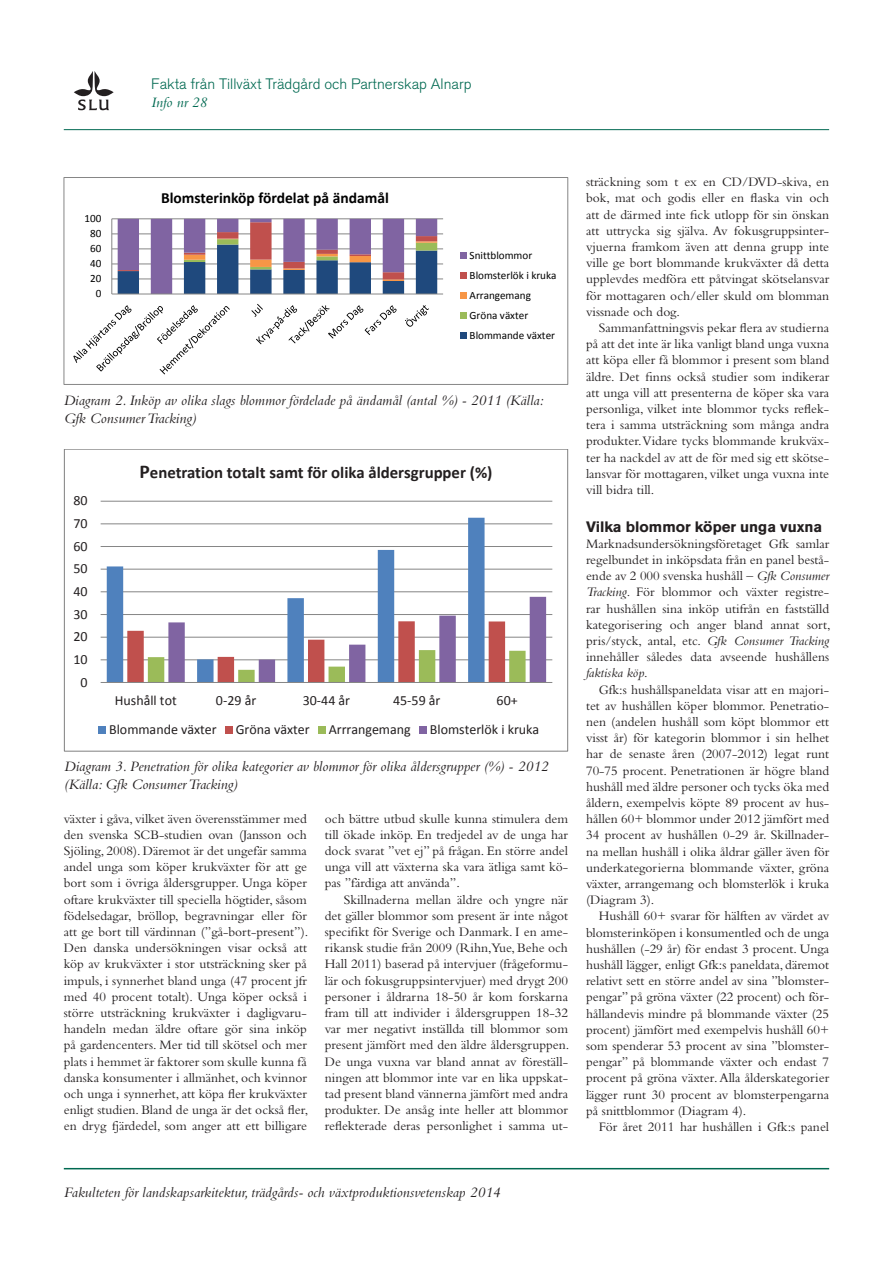
<style>
.page{position:relative;width:893px;height:1263px;background:#fff}
.page>*{position:absolute;margin:0;border:0;box-sizing:border-box;transform-origin:0 0}
.t1{font:700 16.8px "Calibri";color:#231f20}
.t2{font:700 15.6px "Calibri";color:#000}
.t3{font:700 15.3px "Calibri";color:#231f20}
.Bildtext{font:italic 15px/18px "Bembo Std";color:#231f20}
.Fot{font:italic 15px "Bembo";color:#231f20}
.t4{font:300 15px "Akzidenz Grotesk BQ";color:#006951}
.Underrubrik{font:700 15px "Akzidenz Grotesk BE";color:#231f20}
.t5{font:italic 15px "Bembo Std";color:#006951}
.t6{font:13.95px "Calibri";color:#231f20}
.Brödtext{font:13.5px/16.2px "Bembo Std";color:#231f20;text-align:justify}
.Brödtext_utan_indrag{font:13.5px/16.2px "Bembo Std";color:#231f20;text-align:justify}
.t7{font:11.1px/20.1px "Calibri";color:#000}
.s1{font-size:19.5px}
.s2{font-style:italic}
</style>
<div class="page">
<svg style="left:74px;top:71px;width:40px;height:39px"></svg>
<hr style="left:64px;top:1168px;width:765px;height:1px;background:#006951">
<hr style="left:64px;top:129px;width:765px;height:1px;background:#006951">
<svg style="left:112px;top:219px;width:331px;height:75px"></svg>
<hr style="left:112px;top:279px;width:331px;height:1px;background:#868686">
<hr style="left:112px;top:264px;width:331px;height:1px;background:#868686">
<hr style="left:112px;top:248px;width:331px;height:1px;background:#868686">
<hr style="left:112px;top:233px;width:331px;height:1px;background:#868686">
<hr style="left:112px;top:218px;width:331px;height:1px;background:#868686">
<svg style="left:118px;top:219px;width:319px;height:75px"></svg>
<hr style="left:111px;top:219px;width:1px;height:75px;background:#868686">
<hr style="left:112px;top:294px;width:331px;height:1px;background:#868686">
<svg style="left:73px;top:305px;width:157px;height:69px"></svg>
<svg style="left:251px;top:304px;width:146px;height:40px"></svg>
<svg style="left:405px;top:305px;width:24px;height:22px"></svg>
<svg style="left:461px;top:252px;width:6px;height:6px"></svg>
<svg style="left:461px;top:272px;width:6px;height:6px"></svg>
<svg style="left:461px;top:292px;width:6px;height:6px"></svg>
<div style="left:461px;top:312px;width:6px;height:7px;background:#9bbb59"></div>
<svg style="left:461px;top:333px;width:6px;height:6px"></svg>
<div style="left:64px;top:177px;width:504px;height:208px;border:1px solid #868686"></div>
<hr style="left:101px;top:659px;width:451px;height:1px;background:#868686">
<hr style="left:101px;top:637px;width:451px;height:1px;background:#868686">
<hr style="left:101px;top:614px;width:451px;height:1px;background:#868686">
<hr style="left:101px;top:591px;width:451px;height:1px;background:#868686">
<hr style="left:101px;top:569px;width:451px;height:1px;background:#868686">
<hr style="left:101px;top:546px;width:451px;height:1px;background:#868686">
<hr style="left:101px;top:523px;width:451px;height:1px;background:#868686">
<hr style="left:101px;top:501px;width:451px;height:1px;background:#868686">
<svg style="left:107px;top:518px;width:378px;height:164px"></svg>
<svg style="left:127px;top:597px;width:419px;height:85px"></svg>
<hr style="left:101px;top:682px;width:451px;height:1px;background:#868686">
<div style="left:98px;top:726px;width:8px;height:8px;background:#4f81bd"></div>
<div style="left:225px;top:726px;width:7px;height:8px;background:#c0504d"></div>
<div style="left:318px;top:726px;width:7px;height:8px;background:#9bbb59"></div>
<div style="left:419px;top:726px;width:8px;height:8px;background:#8064a2"></div>
<div style="left:64px;top:449px;width:504px;height:302px;border:1px solid #868686"></div>
<p class="t4" style="left:151px;top:76px;width:322px">Fakta från Tillväxt Trädgård och Partnerskap Alnarp</p>
<p class="t5" style="left:151px;top:94px;width:57px">Info nr 28</p>
<p class="t7" style="left:85px;top:208px;width:18px">100</p>
<p class="t7" style="left:90px;top:223px;width:13px">80</p>
<p class="t7" style="left:90px;top:238px;width:13px">60</p>
<p class="t7" style="left:90px;top:253px;width:13px">40</p>
<p class="t7" style="left:90px;top:268px;width:13px">20</p>
<p class="t7" style="left:96px;top:283px;width:7px">0</p>
<p class="t2" style="left:161px;top:187px;width:230px">Blomsterinköp fördelat på ändamål</p>
<p class="t7" style="left:470px;top:245px;width:88px">Snittblommor<br>Blomsterlök i kruka<br>Arrangemang<br>Gröna växter<br>Blommande växter</p>
<p class="Bildtext" style="left:64px;top:391px;width:482px">Diagram 2. Inköp av olika slags blommor fördelade på ändamål (antal %) - 2011 (Källa:<br>Gfk Consumer Tracking)</p>
<p class="t3" style="left:64px;top:413px;width:67px">Diagram 3</p>
<p class="t6" style="left:73px;top:492px;width:16px">80</p>
<p class="t6" style="left:73px;top:514px;width:16px">70</p>
<p class="t6" style="left:73px;top:537px;width:16px">60</p>
<p class="t6" style="left:73px;top:560px;width:16px">50</p>
<p class="t6" style="left:73px;top:582px;width:16px">40</p>
<p class="t6" style="left:73px;top:605px;width:16px">30</p>
<p class="t6" style="left:73px;top:628px;width:16px">20</p>
<p class="t6" style="left:73px;top:650px;width:16px">10</p>
<p class="t6" style="left:81px;top:673px;width:9px">0</p>
<p class="t1" style="left:139px;top:462px;width:354px"><span class="s1">P</span>enetration totalt samt för olika åldersgrupper (%)</p>
<p class="t6" style="left:115px;top:691px;width:63px">Hushåll tot</p>
<p class="t6" style="left:216px;top:691px;width:42px">0-29 år</p>
<p class="t6" style="left:303px;top:691px;width:49px">30-44 år</p>
<p class="t6" style="left:393px;top:691px;width:49px">45-59 år</p>
<p class="t6" style="left:497px;top:691px;width:23px">60+</p>
<p class="t6" style="left:109px;top:721px;width:109px">Blommande växter</p>
<p class="t6" style="left:236px;top:721px;width:75px">Gröna växter</p>
<p class="t6" style="left:329px;top:721px;width:84px">Arrrangemang</p>
<p class="t6" style="left:430px;top:721px;width:111px">Blomsterlök i kruka</p>
<p class="Bildtext" style="left:64px;top:757px;width:486px">Diagram 3. Penetration för olika kategorier av blommor för olika åldersgrupper (%) - 2012 (Källa: Gfk Consumer Tracking)</p>
<p class="Brödtext" style="left:64px;top:810px;width:246px">växter i gåva, vilket även överensstämmer med den svenska SCB-studien ovan (Jansson och Sjöling, 2008). Däremot är det ungefär samma andel unga som köper krukväxter för att ge bort som i övriga åldersgrupper. Unga köper oftare krukväxter till speciella högtider, såsom födelsedagar, bröllop, begravningar eller för att ge bort till värdinnan (”gå-bort-present”).<br>Den danska undersökningen visar också att köp av krukväxter i stor utsträckning sker på impuls, i synnerhet bland unga (47 procent jfr med 40 procent totalt). Unga köper också i större utsträckning krukväxter i dagligvaru&shy;handeln medan äldre oftare gör sina inköp på gardencenters. Mer tid till skötsel och mer plats i hemmet är faktorer som skulle kunna få danska konsumenter i allmänhet, och kvinnor och unga i synnerhet, att köpa fler krukväxter enligt studien. Bland de unga är det också fler, en dryg fjärdedel, som anger att ett billigare</p>
<p class="Brödtext" style="left:325px;top:810px;width:245px">och bättre utbud skulle kunna stimulera dem till ökade inköp. En tredjedel av de unga har dock svarat ”vet ej” på frågan. En större andel unga vill att växterna ska vara ätliga samt kö&shy;pas ”färdiga att använda”.</p>
<p class="Brödtext" style="left:325px;top:891px;width:246px;text-indent:19px">Skillnaderna mellan äldre och yngre när det gäller blommor som present är inte något specifikt för Sverige och Danmark. I en ame&shy;rikansk studie från 2009 (Rihn,Yue, Behe och Hall 2011) baserad på intervjuer (frågeformu&shy;lär och fokusgruppsintervjuer) med drygt 200 personer i åldrarna 18-50 år kom forskarna fram till att individer i åldersgruppen 18-32 var mer negativt inställda till blommor som present jämfört med den äldre åldersgruppen.<br>De unga vuxna var bland annat av föreställ&shy;ningen att blommor inte var en lika uppskat&shy;tad present bland vännerna jämfört med andra produkter. De ansåg inte heller att blommor reflekterade deras personlighet i samma ut-</p>
<p class="Brödtext" style="left:586px;top:174px;width:245px">sträckning som t ex en CD/DVD-skiva, en bok, mat och godis eller en flaska vin och att de därmed inte fick utlopp för sin önskan att uttrycka sig själva. Av fokusgruppsinter&shy;vjuerna framkom även att denna grupp inte ville ge bort blommande krukväxter då detta upplevdes medföra ett påtvingat skötselansvar för mottagaren och/eller skuld om blomman vissnade och dog.</p>
<p class="Brödtext" style="left:586px;top:319px;width:245px;text-indent:13px">Sammanfattningsvis pekar flera av studierna på att det inte är lika vanligt bland unga vuxna att köpa eller få blommor i present som bland äldre. Det finns också studier som indikerar att unga vill att presenterna de köper ska vara personliga, vilket inte blommor tycks reflek&shy;tera i samma utsträckning som många andra produkter.Vidare tycks blommande krukväx&shy;ter ha nackdel av att de för med sig ett skötse&shy;lansvar för mottagaren, vilket unga vuxna inte vill bidra till.</p>
<p class="Underrubrik" style="left:586px;top:518px;width:238px">Vilka blommor köper unga vuxna</p>
<p class="Brödtext_utan_indrag" style="left:586px;top:535px;width:246px">Marknadsundersökningsföretaget Gfk samlar regelbundet in inköpsdata från en panel bestå&shy;ende av 2 000 svenska hushåll – <span class="s2">Gfk Consumer Tracking</span>. För blommor och växter registre&shy;rar hushållen sina inköp utifrån en fastställd kategorisering och anger bland annat sort, pris/styck, antal, etc. <span class="s2">Gfk Consumer Tracking </span>innehåller således data avseende hushållens <span class="s2">faktiska köp</span>.</p>
<p class="Brödtext" style="left:586px;top:681px;width:245px;text-indent:13px">Gfk:s hushållspaneldata visar att en majori&shy;tet av hushållen köper blommor. Penetratio&shy;nen (andelen hushåll som köpt blommor ett visst år) för kategorin blommor i sin helhet har de senaste åren (2007-2012) legat runt 70-75 procent. Penetrationen är högre bland hushåll med äldre personer och tycks öka med åldern, exempelvis köpte 89 procent av hus&shy;hållen 60+ blommor under 2012 jämfört med 34 procent av hushållen 0-29 år. Skillnader&shy;na mellan hushåll i olika åldrar gäller även för underkategorierna blommande växter, gröna växter, arrangemang och blomsterlök i kruka (Diagram 3).</p>
<p class="Brödtext" style="left:586px;top:908px;width:245px;text-indent:13px">Hushåll 60+ svarar för hälften av värdet av blomsterinköpen i konsumentled och de unga hushållen (-29 år) för endast 3 procent. Unga hushåll lägger, enligt Gfk:s paneldata, däremot relativt sett en större andel av sina ”blomster&shy;pengar” på gröna växter (22 procent) och för&shy;hållandevis mindre på blommande växter (25 procent) jämfört med exempelvis hushåll 60+ som spenderar 53 procent av sina ”blomster&shy;pengar” på blommande växter och endast 7 procent på gröna växter. Alla ålderskategorier lägger runt 30 procent av blomsterpengarna på snittblommor (Diagram 4).</p>
<p class="Brödtext" style="left:599px;top:1118px;width:232px">För året 2011 har hushållen i Gfk:s panel</p>
<p class="Fot" style="left:64px;top:1184px;width:438px">Fakulteten för landskapsarkitektur, trädgårds- och växtproduktionsvetenskap 2014</p>
</div>
